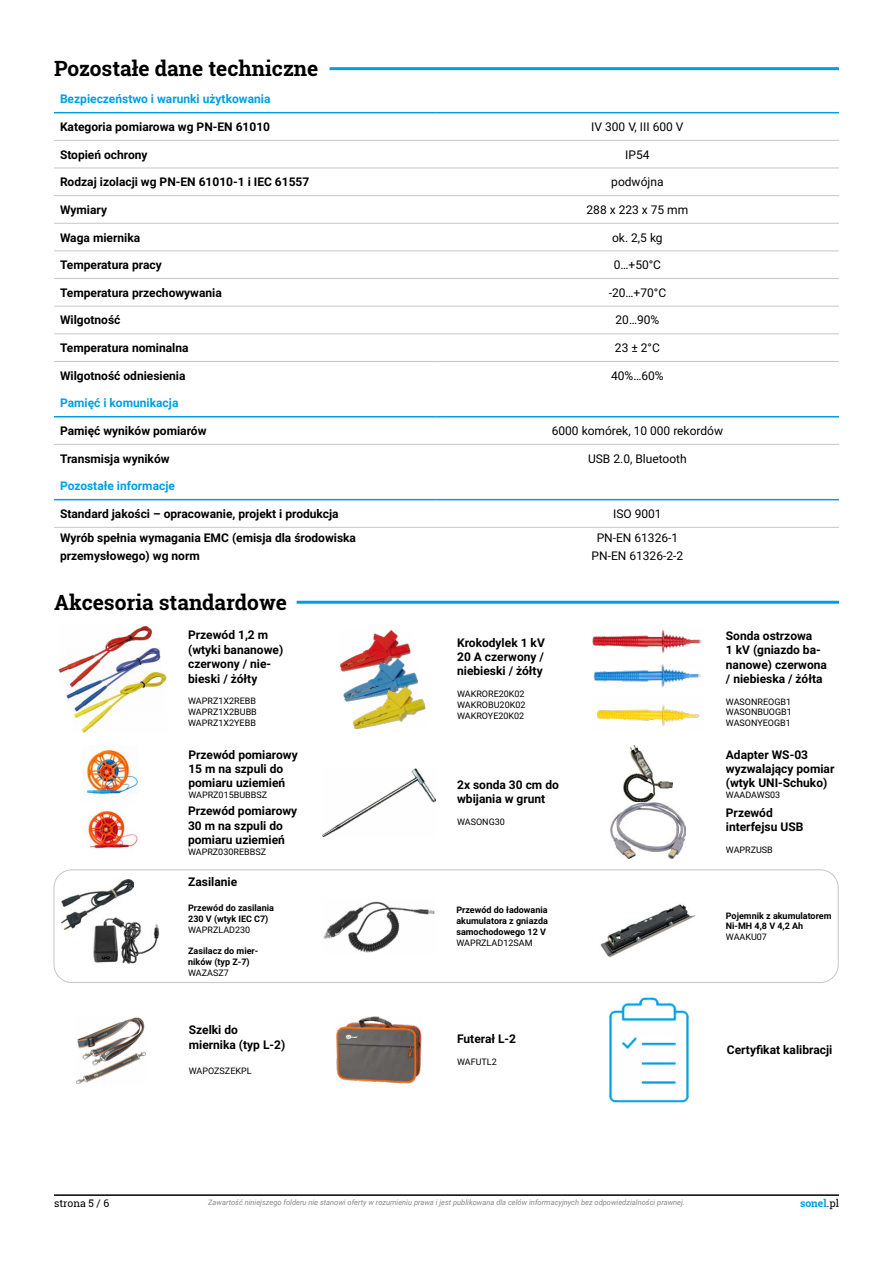
<style>
.page{position:relative;width:893px;height:1263px;background:#fff}
.page>*{position:absolute;margin:0;border:0;box-sizing:border-box;transform-origin:0 0}
.t1{font:700 21px "Roboto Slab";color:#000}
.t2{font:700 12px/14.4px "Roboto";color:#000}
.t3{font:12px/18px "Roboto";color:#000;text-align:center}
.t4{font:700 12px "Roboto";color:#009fe3}
.t5{font:10.5px "Roboto Slab";color:#000}
.t6{font:700 10.5px "Roboto Slab";color:#009fe3}
.t7{font:9px/10.8px "Roboto";color:#000;text-align:justify}
.t8{font:700 9px/10.8px "Roboto";color:#000}
.t9{font:italic 7.5px "Roboto";color:#878787}
.s1{font-weight:400;color:#000}
</style>
<div class="page">
<hr style="left:54px;top:1194px;width:785px;height:2px;background:#000">
<hr style="left:330px;top:67px;width:509px;height:3px;background:#009fe3">
<hr style="left:54px;top:112px;width:382px;height:1px;background:#009fe3">
<hr style="left:436px;top:112px;width:403px;height:1px;background:#009fe3">
<hr style="left:54px;top:416px;width:382px;height:1px;background:#009fe3">
<hr style="left:436px;top:416px;width:403px;height:1px;background:#009fe3">
<hr style="left:54px;top:499px;width:382px;height:1px;background:#009fe3">
<hr style="left:436px;top:499px;width:403px;height:1px;background:#009fe3">
<hr style="left:54px;top:140px;width:382px;height:1px;background:#c6c6c6">
<hr style="left:436px;top:140px;width:403px;height:1px;background:#c6c6c6">
<hr style="left:54px;top:168px;width:382px;height:1px;background:#c6c6c6">
<hr style="left:436px;top:168px;width:403px;height:1px;background:#c6c6c6">
<hr style="left:54px;top:195px;width:382px;height:1px;background:#c6c6c6">
<hr style="left:436px;top:195px;width:403px;height:1px;background:#c6c6c6">
<hr style="left:54px;top:223px;width:382px;height:1px;background:#c6c6c6">
<hr style="left:436px;top:223px;width:403px;height:1px;background:#c6c6c6">
<hr style="left:54px;top:250px;width:382px;height:1px;background:#c6c6c6">
<hr style="left:436px;top:250px;width:403px;height:1px;background:#c6c6c6">
<hr style="left:54px;top:278px;width:382px;height:1px;background:#c6c6c6">
<hr style="left:436px;top:278px;width:403px;height:1px;background:#c6c6c6">
<hr style="left:54px;top:306px;width:382px;height:1px;background:#c6c6c6">
<hr style="left:436px;top:306px;width:403px;height:1px;background:#c6c6c6">
<hr style="left:54px;top:333px;width:382px;height:1px;background:#c6c6c6">
<hr style="left:436px;top:333px;width:403px;height:1px;background:#c6c6c6">
<hr style="left:54px;top:361px;width:382px;height:1px;background:#c6c6c6">
<hr style="left:436px;top:361px;width:403px;height:1px;background:#c6c6c6">
<hr style="left:54px;top:444px;width:382px;height:1px;background:#c6c6c6">
<hr style="left:436px;top:444px;width:403px;height:1px;background:#c6c6c6">
<hr style="left:54px;top:527px;width:382px;height:1px;background:#c6c6c6">
<hr style="left:436px;top:527px;width:403px;height:1px;background:#c6c6c6">
<img style="left:624px;top:746px;width:48px;height:56px">
<img style="left:82px;top:748px;width:56px;height:101px">
<img style="left:610px;top:802px;width:76px;height:57px">
<img style="left:323px;top:901px;width:112px;height:52px">
<img style="left:336px;top:1016px;width:86px;height:68px">
<img style="left:76px;top:1017px;width:70px;height:66px">
<img style="left:323px;top:768px;width:113px;height:68px">
<img style="left:600px;top:904px;width:96px;height:54px">
<hr style="left:297px;top:601px;width:542px;height:3px;background:#009fe3">
<img style="left:340px;top:630px;width:71px;height:42px">
<img style="left:344px;top:659px;width:73px;height:42px">
<img style="left:353px;top:686px;width:72px;height:42px">
<img style="left:593px;top:664px;width:108px;height:23px">
<img style="left:597px;top:704px;width:103px;height:22px">
<img style="left:592px;top:629px;width:111px;height:25px">
<img style="left:67px;top:647px;width:93px;height:52px">
<img style="left:73px;top:671px;width:94px;height:62px">
<img style="left:59px;top:626px;width:93px;height:61px">
<img style="left:61px;top:879px;width:73px;height:51px">
<img style="left:87px;top:904px;width:73px;height:60px">
<div style="left:54px;top:869px;width:785px;height:114px;border:1px solid #c6c6c6;border-radius:18px"></div>
<img style="left:609px;top:997px;width:80px;height:106px">
<h1 class="t1" style="left:54px;top:54px;width:266px">Pozostałe dane techniczne</h1>
<p class="t4" style="left:60px;top:91px;width:212px">Bezpieczeństwo i warunki użytkowania</p>
<p class="t2" style="left:60px;top:119px;width:212px">Kategoria pomiarowa wg PN-EN 61010</p>
<p class="t3" style="left:591px;top:117px;width:94px">IV 300 V, III 600 V</p>
<p class="t2" style="left:60px;top:147px;width:89px">Stopień ochrony</p>
<p class="t3" style="left:625px;top:145px;width:26px">IP54</p>
<p class="t2" style="left:60px;top:174px;width:251px">Rodzaj izolacji wg PN-EN 61010-1 i IEC 61557</p>
<p class="t3" style="left:611px;top:173px;width:54px">podwójna</p>
<p class="t2" style="left:60px;top:202px;width:49px">Wymiary</p>
<p class="t3" style="left:587px;top:200px;width:103px">288 x 223 x 75 mm</p>
<p class="t2" style="left:60px;top:230px;width:82px">Waga miernika</p>
<p class="t3" style="left:612px;top:228px;width:52px">ok. 2,5 kg</p>
<p class="t2" style="left:60px;top:257px;width:103px">Temperatura pracy</p>
<p class="t3" style="left:614px;top:255px;width:49px">0…+50°C</p>
<p class="t2" style="left:60px;top:285px;width:163px">Temperatura przechowywania</p>
<p class="t3" style="left:609px;top:283px;width:59px">-20…+70°C</p>
<p class="t2" style="left:60px;top:313px;width:62px">Wilgotność</p>
<p class="t3" style="left:615px;top:311px;width:45px">20…90%</p>
<p class="t2" style="left:60px;top:340px;width:130px">Temperatura nominalna</p>
<p class="t3" style="left:615px;top:338px;width:46px">23 ± 2°C</p>
<p class="t2" style="left:60px;top:368px;width:127px">Wilgotność odniesienia</p>
<p class="t3" style="left:611px;top:366px;width:54px">40%…60%</p>
<p class="t4" style="left:60px;top:395px;width:120px">Pamięć i komunikacja</p>
<p class="t2" style="left:60px;top:423px;width:148px">Pamięć wyników pomiarów</p>
<p class="t3" style="left:552px;top:421px;width:173px">6000 komórek, 10 000 rekordów</p>
<p class="t2" style="left:60px;top:451px;width:111px">Transmisja wyników</p>
<p class="t3" style="left:588px;top:449px;width:100px">USB 2.0, Bluetooth</p>
<p class="t4" style="left:60px;top:478px;width:116px">Pozostałe informacje</p>
<p class="t2" style="left:60px;top:506px;width:280px">Standard jakości – opracowanie, projekt i produkcja</p>
<p class="t3" style="left:613px;top:504px;width:50px">ISO 9001</p>
<p class="t2" style="left:60px;top:529px;width:297px;line-height:18px">Wyrób spełnia wymagania EMC (emisja dla środowiska przemysłowego) wg norm</p>
<p class="t3" style="left:592px;top:529px;width:93px">PN-EN 61326-1<br>PN-EN 61326-2-2</p>
<h1 class="t1" style="left:54px;top:588px;width:235px">Akcesoria standardowe</h1>
<p class="t2" style="left:188px;top:627px;width:97px">Przewód 1,2 m (wtyki bananowe) czerwony / nie&shy;bieski / żółty</p>
<p class="t7" style="left:188px;top:695px;width:70px">WAPRZ1X2REBB WAPRZ1X2BUBB WAPRZ1X2YEBB</p>
<p class="t2" style="left:188px;top:747px;width:111px">Przewód pomiarowy<br>15 m na szpuli do pomiaru uziemień</p>
<p class="t7" style="left:188px;top:789px;width:80px">WAPRZ015BUBBSZ</p>
<p class="t2" style="left:188px;top:803px;width:111px">Przewód pomiarowy<br>30 m na szpuli do pomiaru uziemień</p>
<p class="t7" style="left:188px;top:846px;width:80px">WAPRZ030REBBSZ</p>
<p class="t2" style="left:188px;top:874px;width:51px">Zasilanie</p>
<p class="t8" style="left:188px;top:902px;width:87px">Przewód do zasilania<br>230 V (wtyk IEC C7)</p>
<p class="t7" style="left:188px;top:924px;width:64px">WAPRZLAD230</p>
<p class="t8" style="left:188px;top:945px;width:72px">Zasilacz do mier&shy;ników (typ Z-7)</p>
<p class="t7" style="left:188px;top:967px;width:42px">WAZASZ7</p>
<p class="t2" style="left:189px;top:1022px;width:98px">Szelki do miernika (typ L-2)</p>
<p class="t7" style="left:189px;top:1065px;width:64px">WAPOZSZEKPL</p>
<p class="t2" style="left:457px;top:635px;width:89px;text-align:justify">Krokodylek 1 kV 20 A czerwony / niebieski / żółty</p>
<p class="t7" style="left:457px;top:688px;width:70px">WAKRORE20K02<br>WAKROBU20K02<br>WAKROYE20K02</p>
<p class="t2" style="left:457px;top:777px;width:103px">2x sonda 30 cm do wbijania w grunt</p>
<p class="t7" style="left:457px;top:816px;width:49px">WASONG30</p>
<p class="t8" style="left:456px;top:904px;width:93px;text-align:justify">Przewód do ładowania akumulatora z gniazda samochodowego 12 V</p>
<p class="t7" style="left:456px;top:937px;width:78px">WAPRZLAD12SAM</p>
<p class="t2" style="left:457px;top:1031px;width:61px">Futerał L-2</p>
<p class="t7" style="left:457px;top:1056px;width:41px">WAFUTL2</p>
<p class="t2" style="left:726px;top:628px;width:103px">Sonda ostrzowa<br>1 kV (gniazdo ba&shy;nanowe) czerwona / niebieska / żółta</p>
<p class="t7" style="left:726px;top:696px;width:68px">WASONREOGB1<br>WASONBUOGB1<br>WASONYEOGB1</p>
<p class="t2" style="left:726px;top:747px;width:110px">Adapter WS-03 wyzwalający pomiar (wtyk UNI-Schuko)</p>
<p class="t7" style="left:726px;top:789px;width:56px">WAADAWS03</p>
<p class="t2" style="left:726px;top:805px;width:79px">Przewód interfejsu USB</p>
<p class="t7" style="left:726px;top:844px;width:49px">WAPRZUSB</p>
<p class="t8" style="left:726px;top:910px;width:107px">Pojemnik z akumulatorem<br>Ni-MH 4,8 V 4,2 Ah</p>
<p class="t7" style="left:726px;top:931px;width:43px">WAAKU07</p>
<p class="t2" style="left:727px;top:1042px;width:107px">Certyfikat kalibracji</p>
<p class="t5" style="left:54px;top:1196px;width:57px">strona 5 / 6</p>
<p class="t9" style="left:208px;top:1197px;width:478px">Zawartość niniejszego folderu nie stanowi oferty w rozumieniu prawa i jest publikowana dla celów informacyjnych bez odpowiedzialności prawnej.</p>
<p class="t6" style="left:800px;top:1196px;width:40px">sonel<span class="s1">.pl</span></p>
</div>
